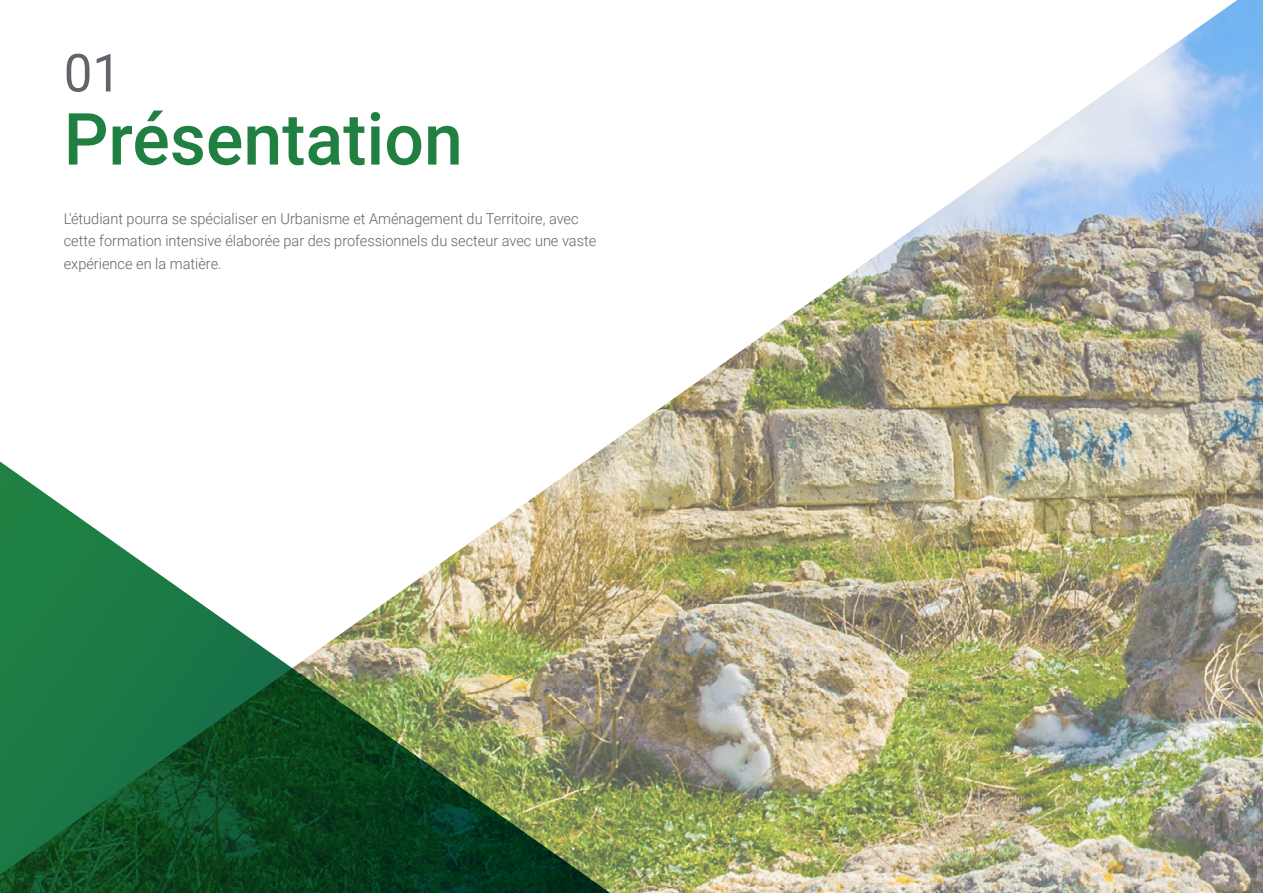
<style>
.page{position:relative;width:1263px;height:893px;background:#fff}
.page>*{position:absolute;margin:0;border:0;box-sizing:border-box;transform-origin:0 0}
.t1{font:500 72px "Roboto";color:#208041}
.t2{font:52.5px "Roboto";color:#61646a}
.t3{font:300 15px/22.5px "Roboto";color:#61646a}
</style>
<div class="page">
<img style="left:607px;top:0;width:656px;height:893px">
<img style="left:0;top:446px;width:640px;height:447px">
<h2 class="t2" style="left:64px;top:36px;width:59px">01</h2>
<h1 class="t1" style="left:64px;top:89px;width:401px">Présentation</h1>
<p class="t3" style="left:64px;top:207px;width:534px">L'étudiant pourra se spécialiser en Urbanisme et Aménagement du Territoire, avec cette formation intensive élaborée par des professionnels du secteur avec une vaste expérience en la matière.</p>
</div>
